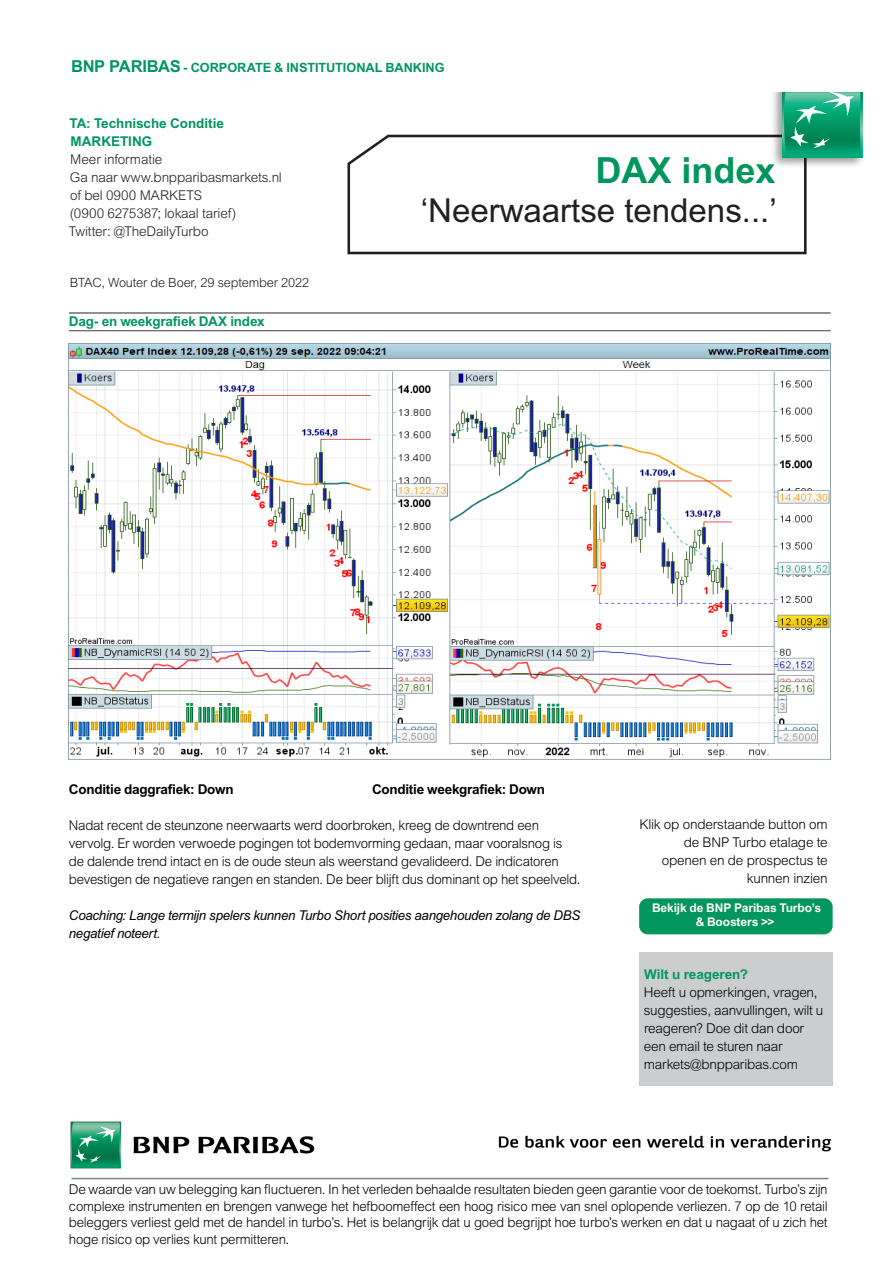
<style>
.page{position:relative;width:893px;height:1263px;background:#fff}
.page>*{position:absolute;margin:0;border:0;box-sizing:border-box;transform-origin:0 0}
.Réf_8_couv{font:700 36px "Arial MT Std";color:#00965d}
.Réf_8_couv-2{font:33px "Arial MT Std";color:#231f20}
.Basisalinea{font:300 13.5px/16.5px "Arial MT Std";letter-spacing:-.02em;color:#000;text-align:justify}
.Body{font:300 13.5px/18px "Arial MT Std";letter-spacing:-.02em;color:#000}
.Intro_text_14_16pt{font:300 13.5px/18px "Arial MT Std";letter-spacing:-.02em;color:#000}
.Intro_text_14_16pt-2{font:300 13.5px/18px "Arial MT Std";letter-spacing:-.015em;color:#231f20}
.Body-2{font:italic 13.5px/18px "Arial MT Std";letter-spacing:-.02em;color:#000}
.Bullet_points_level{font:300 13.5px/18px "Arial MT Std";letter-spacing:-.015em;color:#000;text-align:right}
.Body-3{font:700 13.5px "Arial MT Std";letter-spacing:-.02em;color:#000}
.Subheading_level_1_9{font:700 13.5px "Arial MT Std";letter-spacing:-.005em;color:#00965d}
.Basisalinea-2{font:700 13.5px "Arial MT Std";letter-spacing:-.015em;color:#00965d}
.Subheading_level_1_9-2{font:300 13.5px "Arial MT Std";letter-spacing:-.01em;color:#231f20}
.Business_area_8_5_9p{font:700 12.75px "Arial MT Std";letter-spacing:-.005em;color:#00965d}
.Business_area_8_5_9p-2{font:300 12.75px "Arial MT Std";letter-spacing:-.01em;color:#231f20}
.t1{font:700 12px/14.4px "Arial MT Std";letter-spacing:-.01em;color:#fff;text-align:center}
.s1{font-size:16.5px}
.s2{font-weight:700;color:#00965d}
</style>
<div class="page">
<img style="left:498px;top:1135px;width:334px;height:17px">
<img style="left:70px;top:1121px;width:256px;height:59px">
<hr style="left:69px;top:312px;width:762px;height:2px;background:#3e3e3f">
<hr style="left:69px;top:330px;width:762px;height:1px;background:#3e3e3f">
<img style="left:69px;top:343px;width:762px;height:416px">
<div style="left:639px;top:898px;width:194px;height:36px;background:#00965d;border-radius:9px"></div>
<svg style="left:347px;top:134px;width:460px;height:121px"></svg>
<img style="left:768px;top:92px;width:95px;height:79px">
<div style="left:783px;top:92px;width:79px;height:66px;background:#00aa78"></div>
<svg style="left:784px;top:92px;width:77px;height:59px"></svg>
<div style="left:639px;top:952px;width:194px;height:133px;background:#cccdcf"></div>
<hr style="left:71px;top:1178px;width:757px;height:1px;background:#78848a">
<p class="Business_area_8_5_9p" style="left:71px;top:60px;width:375px"><span class="s1">BNP PARIBAS</span> - CORPORATE &amp; INSTITUTIONAL BANKING</p>
<p class="Subheading_level_1_9" style="left:69px;top:116px;width:156px">TA: Technische Conditie</p>
<p class="Subheading_level_1_9" style="left:71px;top:134px;width:83px">MARKETING</p>
<p class="Subheading_level_1_9-2" style="left:70px;top:152px;width:94px">Meer informatie</p>
<p class="Intro_text_14_16pt-2" style="left:69px;top:169px;width:214px">Ga naar www.bnpparibasmarkets.nl of bel 0900 MARKETS<br>(0900 6275387; lokaal tarief)<br>Twitter: @TheDailyTurbo</p>
<p class="Business_area_8_5_9p-2" style="left:70px;top:275px;width:241px">BTAC, Wouter de Boer, 29 september 2022</p>
<p class="Basisalinea-2" style="left:69px;top:314px;width:197px">Dag- en weekgrafiek DAX index</p>
<p class="Réf_8_couv" style="left:595px;top:149px;width:182px">DAX index</p>
<p class="Réf_8_couv-2" style="left:421px;top:192px;width:357px">‘Neerwaartse tendens...’</p>
<p class="Body-3" style="left:69px;top:782px;width:166px">Conditie daggrafiek: Down</p>
<p class="Body-3" style="left:372px;top:782px;width:175px">Conditie weekgrafiek: Down</p>
<p class="Body" style="left:69px;top:817px;width:513px">Nadat recent de steunzone neerwaarts werd doorbroken, kreeg de downtrend een vervolg. Er worden verwoede pogingen tot bodemvorming gedaan, maar vooralsnog is de dalende trend intact en is de oude steun als weerstand gevalideerd. De indicatoren bevestigen de negatieve rangen en standen. De beer blijft dus dominant op het speelveld.</p>
<p class="Body-2" style="left:69px;top:906px;width:513px">Coaching: Lange termijn spelers kunnen Turbo Short posities aangehouden zolang de DBS negatief noteert.</p>
<p class="Bullet_points_level" style="left:639px;top:815px;width:190px">Klik op onderstaande button om de BNP Turbo etalage te openen en de prospectus te kunnen inzien</p>
<p class="t1" style="left:652px;top:900px;width:171px">Bekijk de BNP Paribas Turbo’s &amp; Boosters &gt;&gt;</p>
<p class="Intro_text_14_16pt" style="left:644px;top:965px;width:181px"><span class="s2">Wilt u reageren?<br></span>Heeft u opmerkingen, vragen, suggesties, aanvullingen, wilt u reageren? Doe dit dan door een email te sturen naar markets@bnpparibas.com</p>
<p class="Basisalinea" style="left:69px;top:1181px;width:760px">De waarde van uw belegging kan fluctueren. In het verleden behaalde resultaten bieden geen garantie voor de toekomst. Turbo’s zijn complexe instrumenten en brengen vanwege het hefboomeffect een hoog risico mee van snel oplopende verliezen. 7 op de 10 retail beleggers verliest geld met de handel in turbo’s. Het is belangrijk dat u goed begrijpt hoe turbo’s werken en dat u nagaat of u zich het hoge risico op verlies kunt permitteren.</p>
</div>
